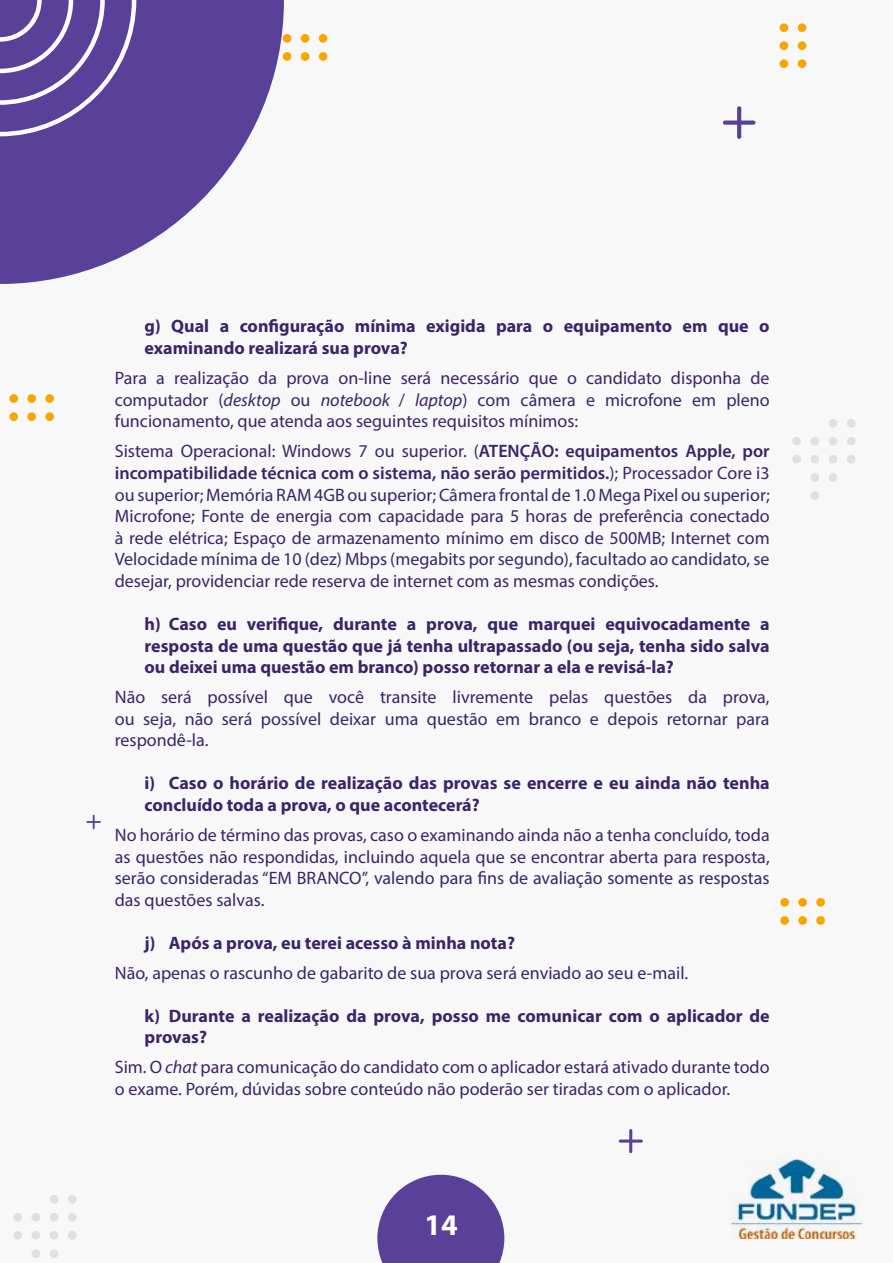
<style>
.page{position:relative;width:893px;height:1263px;background:#f8f8f9}
.page>*{position:absolute;margin:0;border:0;box-sizing:border-box;transform-origin:0 0}
.t1{font:700 30px "Myriad Pro";color:#fff}
.t2{font:18px/21.6px "Myriad Pro";color:#3b2469;text-align:justify}
.t3{font:700 18px/21.6px "Myriad Pro";color:#3b2469}
.s1{font-style:italic}
.s2{font-weight:600}
</style>
<div class="page">
<svg style="left:377px;top:1175px;width:127px;height:88px"></svg>
<div style="left:847px;top:419px;width:8px;height:8px;background:#e0e0e0;border-radius:50%"></div>
<div style="left:847px;top:437px;width:8px;height:8px;background:#e0e0e0;border-radius:50%"></div>
<div style="left:847px;top:455px;width:8px;height:8px;background:#e0e0e0;border-radius:50%"></div>
<div style="left:829px;top:419px;width:8px;height:8px;background:#e0e0e0;border-radius:50%"></div>
<div style="left:829px;top:437px;width:8px;height:8px;background:#e0e0e0;border-radius:50%"></div>
<div style="left:829px;top:455px;width:8px;height:8px;background:#e0e0e0;border-radius:50%"></div>
<div style="left:829px;top:473px;width:8px;height:9px;background:#e0e0e0;border-radius:50%"></div>
<div style="left:810px;top:437px;width:9px;height:8px;background:#e0e0e0;border-radius:50%"></div>
<div style="left:810px;top:455px;width:9px;height:8px;background:#e0e0e0;border-radius:50%"></div>
<div style="left:810px;top:473px;width:9px;height:9px;background:#e0e0e0;border-radius:50%"></div>
<div style="left:810px;top:491px;width:9px;height:9px;background:#e0e0e0;border-radius:50%"></div>
<div style="left:792px;top:437px;width:9px;height:8px;background:#e0e0e0;border-radius:50%"></div>
<div style="left:792px;top:455px;width:9px;height:8px;background:#e0e0e0;border-radius:50%"></div>
<div style="left:68px;top:1195px;width:9px;height:8px;background:#e0e0e0;border-radius:50%"></div>
<div style="left:68px;top:1213px;width:9px;height:8px;background:#e0e0e0;border-radius:50%"></div>
<div style="left:68px;top:1231px;width:9px;height:8px;background:#e0e0e0;border-radius:50%"></div>
<div style="left:50px;top:1195px;width:8px;height:8px;background:#e0e0e0;border-radius:50%"></div>
<div style="left:50px;top:1213px;width:8px;height:8px;background:#e0e0e0;border-radius:50%"></div>
<div style="left:50px;top:1231px;width:8px;height:8px;background:#e0e0e0;border-radius:50%"></div>
<div style="left:50px;top:1249px;width:8px;height:9px;background:#e0e0e0;border-radius:50%"></div>
<div style="left:32px;top:1213px;width:8px;height:8px;background:#e0e0e0;border-radius:50%"></div>
<div style="left:32px;top:1231px;width:8px;height:8px;background:#e0e0e0;border-radius:50%"></div>
<div style="left:32px;top:1249px;width:8px;height:9px;background:#e0e0e0;border-radius:50%"></div>
<div style="left:13px;top:1213px;width:9px;height:8px;background:#e0e0e0;border-radius:50%"></div>
<div style="left:13px;top:1231px;width:9px;height:8px;background:#e0e0e0;border-radius:50%"></div>
<svg style="left:86px;top:815px;width:15px;height:14px"></svg>
<div style="left:798px;top:23px;width:8px;height:9px;background:#f7a600;border-radius:50%"></div>
<div style="left:798px;top:41px;width:8px;height:9px;background:#f7a600;border-radius:50%"></div>
<div style="left:798px;top:59px;width:8px;height:9px;background:#f7a600;border-radius:50%"></div>
<div style="left:780px;top:23px;width:8px;height:9px;background:#f7a600;border-radius:50%"></div>
<div style="left:780px;top:41px;width:8px;height:9px;background:#f7a600;border-radius:50%"></div>
<div style="left:780px;top:59px;width:8px;height:9px;background:#f7a600;border-radius:50%"></div>
<svg style="left:0;top:0;width:284px;height:284px;fill:#594099"></svg>
<svg style="left:0;top:0;width:136px;height:136px;background:#6f59a6"></svg>
<div style="left:816px;top:916px;width:9px;height:9px;background:#f7a600;border-radius:50%"></div>
<div style="left:798px;top:916px;width:9px;height:9px;background:#f7a600;border-radius:50%"></div>
<div style="left:780px;top:916px;width:9px;height:9px;background:#f7a600;border-radius:50%"></div>
<div style="left:816px;top:898px;width:9px;height:9px;background:#f7a600;border-radius:50%"></div>
<div style="left:798px;top:898px;width:9px;height:9px;background:#f7a600;border-radius:50%"></div>
<div style="left:780px;top:898px;width:9px;height:9px;background:#f7a600;border-radius:50%"></div>
<svg style="left:723px;top:106px;width:32px;height:33px"></svg>
<svg style="left:619px;top:1129px;width:24px;height:24px"></svg>
<div style="left:45px;top:412px;width:9px;height:9px;background:#f7a600;border-radius:50%"></div>
<div style="left:27px;top:412px;width:9px;height:9px;background:#f7a600;border-radius:50%"></div>
<div style="left:9px;top:412px;width:9px;height:9px;background:#f7a600;border-radius:50%"></div>
<div style="left:45px;top:394px;width:9px;height:9px;background:#f7a600;border-radius:50%"></div>
<div style="left:27px;top:394px;width:9px;height:9px;background:#f7a600;border-radius:50%"></div>
<div style="left:9px;top:394px;width:9px;height:9px;background:#f7a600;border-radius:50%"></div>
<div style="left:319px;top:52px;width:8px;height:9px;background:#f7a600;border-radius:50%"></div>
<div style="left:301px;top:52px;width:8px;height:9px;background:#f7a600;border-radius:50%"></div>
<div style="left:283px;top:52px;width:8px;height:9px;background:#f7a600;border-radius:50%"></div>
<div style="left:319px;top:34px;width:8px;height:9px;background:#f7a600;border-radius:50%"></div>
<div style="left:301px;top:34px;width:8px;height:9px;background:#f7a600;border-radius:50%"></div>
<div style="left:283px;top:34px;width:8px;height:9px;background:#f7a600;border-radius:50%"></div>
<img style="left:731px;top:1160px;width:130px;height:78px">
<p class="t3" style="left:145px;top:315px;width:626px">g) Qual a configuração mínima exigida para o equipamento em que o examinando realizará sua prova?</p>
<p class="t2" style="left:115px;top:367px;width:656px">Para a realização da prova on-line será necessário que o candidato disponha de computador (<span class="s1">desktop</span> ou <span class="s1">notebook</span> / <span class="s1">laptop</span>) com câmera e microfone em pleno funcionamento, que atenda aos seguintes requisitos mínimos:</p>
<p class="t2" style="left:115px;top:440px;width:656px">Sistema Operacional: Windows 7 ou superior. (<span class="s2">ATENÇÃO: equipamentos Apple, por incompatibilidade técnica com o sistema, não serão permitidos.</span>); Processador Core i3 ou superior; Memória RAM 4GB ou superior; Câmera frontal de 1.0 Mega Pixel ou superior; Microfone; Fonte de energia com capacidade para 5 horas de preferência conectado à rede elétrica; Espaço de armazenamento mínimo em disco de 500MB; Internet com Velocidade mínima de 10 (dez) Mbps (megabits por segundo), facultado ao candidato, se desejar, providenciar rede reserva de internet com as mesmas condições.</p>
<p class="t3" style="left:145px;top:612px;width:627px;text-align:justify">h) Caso eu verifique, durante a prova, que marquei equivocadamente a resposta de uma questão que já tenha ultrapassado (ou seja, tenha sido salva ou deixei uma questão em branco) posso retornar a ela e revisá-la?</p>
<p class="t2" style="left:115px;top:686px;width:656px">Não será possível que você transite livremente pelas questões da prova, ou seja, não será possível deixar uma questão em branco e depois retornar para respondê-la.</p>
<p class="t3" style="left:145px;top:772px;width:627px">i) Caso o horário de realização das provas se encerre e eu ainda não tenha concluído toda a prova, o que acontecerá?</p>
<p class="t2" style="left:115px;top:824px;width:656px">No horário de término das provas, caso o examinando ainda não a tenha concluído, toda as questões não respondidas, incluindo aquela que se encontrar aberta para resposta, serão consideradas “EM BRANCO”, valendo para fins de avaliação somente as respostas das questões salvas.</p>
<p class="t3" style="left:145px;top:931px;width:372px">j) Após a prova, eu terei acesso à minha nota?</p>
<p class="t2" style="left:115px;top:962px;width:575px">Não, apenas o rascunho de gabarito de sua prova será enviado ao seu e-mail.</p>
<p class="t3" style="left:145px;top:1004px;width:627px">k) Durante a realização da prova, posso me comunicar com o aplicador de provas?</p>
<p class="t2" style="left:115px;top:1056px;width:656px">Sim. O <span class="s1">chat</span> para comunicação do candidato com o aplicador estará ativado durante todo o exame. Porém, dúvidas sobre conteúdo não poderão ser tiradas com o aplicador.</p>
<h1 class="t1" style="left:424px;top:1205px;width:35px">14</h1>
</div>
